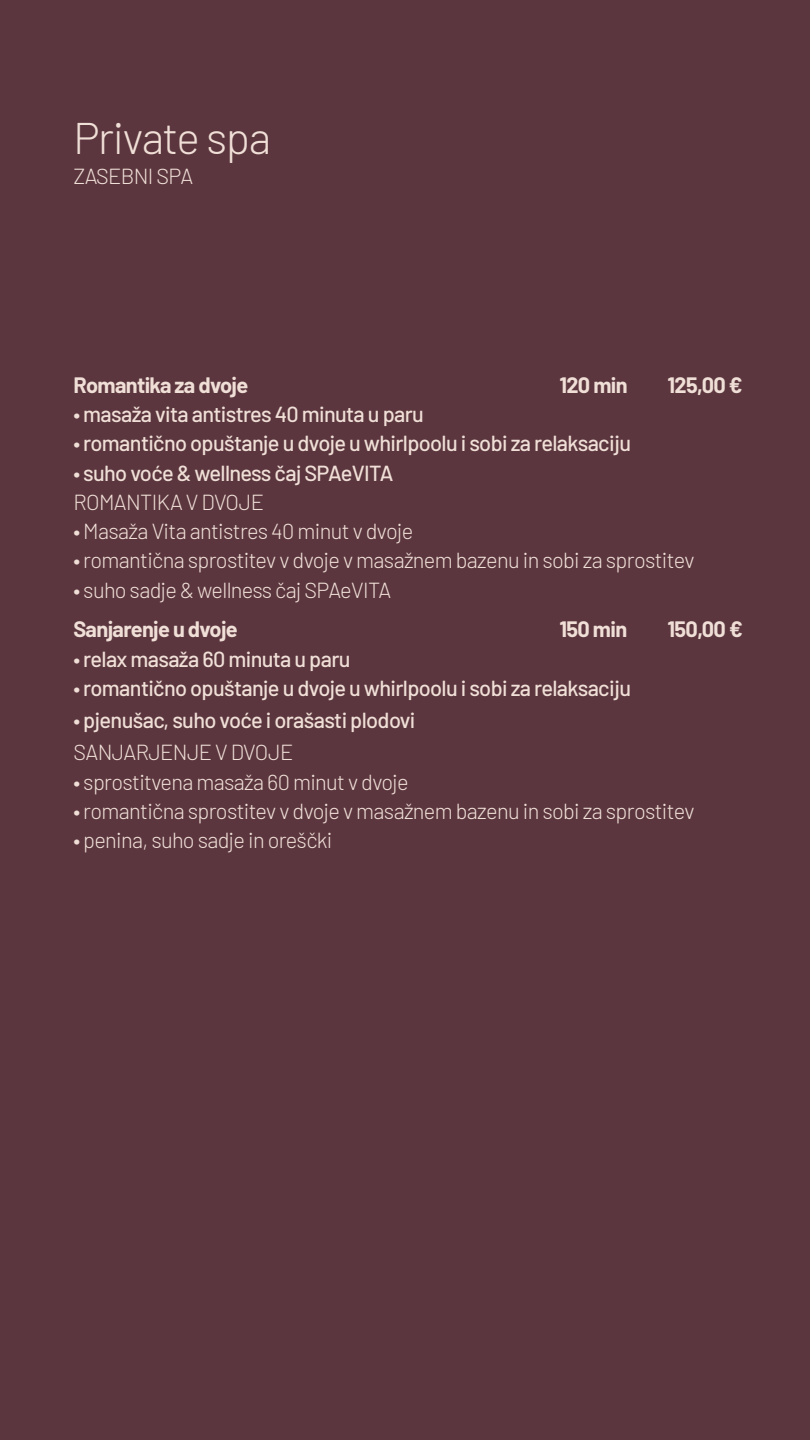
<style>
.page{position:relative;width:810px;height:1440px;background:#5b363e}
.page>*{position:absolute;margin:0;border:0;box-sizing:border-box;transform-origin:0 0}
.t1{font:300 44.25px "Barlow";letter-spacing:-.03em;color:#f0dfd7}
.t2{font:300 21.75px/39.8px "Barlow";letter-spacing:-.03em;color:#f0dfd7}
.t3{font:500 21.75px "Barlow";letter-spacing:-.03em;color:#f0dfd7}
.t4{font:700 21.75px "Barlow";letter-spacing:-.03em;color:#f0dfd7}
.s1{font-weight:500}
.s2{font-weight:700}
</style>
<div class="page">
<h1 class="t1" style="left:74px;top:107px;width:199px">Private spa</h1>
<p class="t2" style="left:74px;top:154px;width:121px">ZASEBNI SPA</p>
<p class="t4" style="left:74px;top:369px;width:176px">Romantika za dvoje</p>
<p class="t4" style="left:559px;top:369px;width:70px">120 min</p>
<p class="t4" style="left:667px;top:369px;width:77px">125,00 €</p>
<p class="t3" style="left:73px;top:398px;width:352px">• masaža vita antistres 40 minuta u paru</p>
<p class="t3" style="left:73px;top:428px;width:559px">• romantično opuštanje u dvoje u whirlpoolu i sobi za relaksaciju</p>
<p class="t3" style="left:73px;top:457px;width:321px">• suho voće &amp; wellness čaj SPAeVITA</p>
<p class="t2" style="left:73px;top:481px;width:192px">ROMANTIKA V DVOJE</p>
<p class="t2" style="left:73px;top:510px;width:341px"><span class="s1">•</span> Masaža Vita antistres 40 minut v dvoje</p>
<p class="t2" style="left:73px;top:539px;width:622px"><span class="s1">•</span> romantična sprostitev v dvoje v masažnem bazenu in sobi za sprostitev</p>
<p class="t2" style="left:73px;top:568px;width:319px"><span class="s1">•</span> suho sadje &amp; wellness čaj SPAeVITA<br><span class="s2">Sanjarenje u dvoje</span></p>
<p class="t4" style="left:559px;top:613px;width:69px">150 min</p>
<p class="t4" style="left:667px;top:613px;width:77px">150,00 €</p>
<p class="t3" style="left:73px;top:643px;width:278px">• relax masaža 60 minuta u paru</p>
<p class="t3" style="left:73px;top:672px;width:559px">• romantično opuštanje u dvoje u whirlpoolu i sobi za relaksaciju</p>
<p class="t3" style="left:73px;top:704px;width:343px">• pjenušac, suho voće i orašasti plodovi</p>
<p class="t2" style="left:73px;top:731px;width:221px">SANJARJENJE V DVOJE</p>
<p class="t2" style="left:73px;top:760px;width:337px"><span class="s1">•</span> sprostitvena masaža 60 minut v dvoje</p>
<p class="t2" style="left:74px;top:790px;width:622px"><span class="s1">•</span> romantična sprostitev v dvoje v masažnem bazenu in sobi za sprostitev</p>
<p class="t2" style="left:74px;top:819px;width:261px"><span class="s1">•</span> penina, suho sadje in oreščki</p>
</div>
